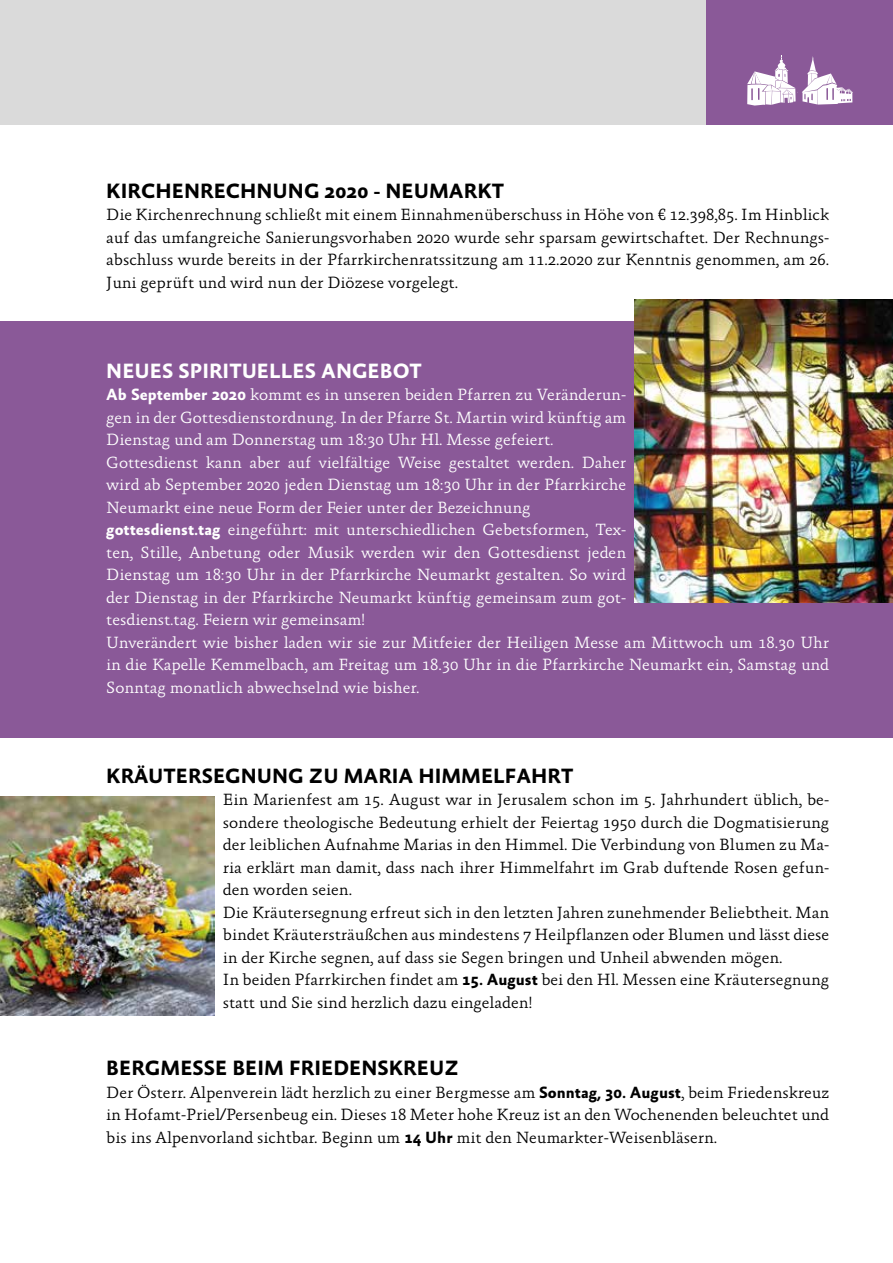
<style>
.page{position:relative;width:893px;height:1263px;background:#fff}
.page>*{position:absolute;margin:0;border:0;box-sizing:border-box;transform-origin:0 0}
.t1{font:700 21px "Absara Sans";color:#000}
.t2{font:700 21px "Absara Sans";color:#fff}
.t3{font:300 16.5px/22.5px "Absara";color:#000;text-align:justify}
.t4{font:300 16.5px/22.5px "Absara";color:#fff}
.s1{font-family:"Absara Sans";font-weight:700}
</style>
<div class="page">
<div style="left:0;top:0;width:893px;height:125px;background:#dadada"></div>
<div style="left:0;top:321px;width:893px;height:417px;background:#8a5998"></div>
<img style="left:0;top:797px;width:214px;height:218px">
<img style="left:635px;top:299px;width:258px;height:304px">
<div style="left:706px;top:0;width:187px;height:125px;background:#8a5998"></div>
<svg style="left:747px;top:55px;width:106px;height:51px"></svg>
<p class="t1" style="left:106px;top:180px;width:399px">KIRCHENRECHNUNG 2020 - NEUMARKT</p>
<p class="t3" style="left:106px;top:204px;width:724px">Die Kirchenrechnung schließt mit einem Einnahmenüberschuss in Höhe von € 12.398,85. Im Hinblick auf das umfangreiche Sanierungsvorhaben 2020 wurde sehr sparsam gewirtschaftet. Der Rechnungs&shy;abschluss wurde bereits in der Pfarrkirchenratssitzung am 11.2.2020 zur Kenntnis genommen, am 26.<br>Juni geprüft und wird nun der Diözese vorgelegt.</p>
<p class="t2" style="left:106px;top:360px;width:317px">NEUES SPIRITUELLES ANGEBOT</p>
<p class="t4" style="left:106px;top:384px;width:724px"><span class="s1">Ab September 2020</span> kommt es in unseren beiden Pfarren zu Veränderun-<br>gen in der Gottesdienstordnung. In der Pfarre St. Martin wird künftig am<br>Dienstag und am Donnerstag um 18:30 Uhr Hl. Messe gefeiert.<br>Gottesdienst kann aber auf vielfältige Weise gestaltet werden. Daher<br>wird ab September 2020 jeden Dienstag um 18:30 Uhr in der Pfarrkirche<br>Neumarkt eine neue Form der Feier unter der Bezeichnung<br><span class="s1">gottesdienst.tag</span> eingeführt: mit unterschiedlichen Gebetsformen, Tex-<br>ten, Stille, Anbetung oder Musik werden wir den Gottesdienst jeden<br>Dienstag um 18:30 Uhr in der Pfarrkirche Neumarkt gestalten. So wird<br>der Dienstag in der Pfarrkirche Neumarkt künftig gemeinsam zum got-<br>tesdienst.tag. Feiern wir gemeinsam!<br>Unverändert wie bisher laden wir sie zur Mitfeier der Heiligen Messe am Mittwoch um 18.30 Uhr in die Kapelle Kemmelbach, am Freitag um 18.30 Uhr in die Pfarrkirche Neumarkt ein, Samstag und Sonntag monatlich abwechselnd wie bisher.</p>
<p class="t1" style="left:106px;top:765px;width:469px">KRÄUTERSEGNUNG ZU MARIA HIMMELFAHRT</p>
<p class="t3" style="left:223px;top:789px;width:608px;text-align:left">Ein Marienfest am 15. August war in Jerusalem schon im 5. Jahrhundert üblich, be&shy;sondere theologische Bedeutung erhielt der Feiertag 1950 durch die Dogmatisierung der leiblichen Aufnahme Marias in den Himmel. Die Verbindung von Blumen zu Ma&shy;ria erklärt man damit, dass nach ihrer Himmelfahrt im Grab duftende Rosen gefun&shy;den worden seien.<br>Die Kräutersegnung erfreut sich in den letzten Jahren zunehmender Beliebtheit. Man bindet Kräutersträußchen aus mindestens 7 Heilpflanzen oder Blumen und lässt diese in der Kirche segnen, auf dass sie Segen bringen und Unheil abwenden mögen.<br>In beiden Pfarrkirchen findet am <span class="s1">15. August</span> bei den Hl. Messen eine Kräutersegnung statt und Sie sind herzlich dazu eingeladen!</p>
<p class="t1" style="left:106px;top:1057px;width:354px">BERGMESSE BEIM FRIEDENSKREUZ</p>
<p class="t3" style="left:106px;top:1081px;width:724px">Der Österr. Alpenverein lädt herzlich zu einer Bergmesse am <span class="s1">Sonntag, 30. August</span>, beim Friedenskreuz in Hofamt-Priel/Persenbeug ein. Dieses 18 Meter hohe Kreuz ist an den Wochenenden beleuchtet und bis ins Alpenvorland sichtbar. Beginn um <span class="s1">14 Uhr</span> mit den Neumarkter-Weisenbläsern.</p>
</div>
